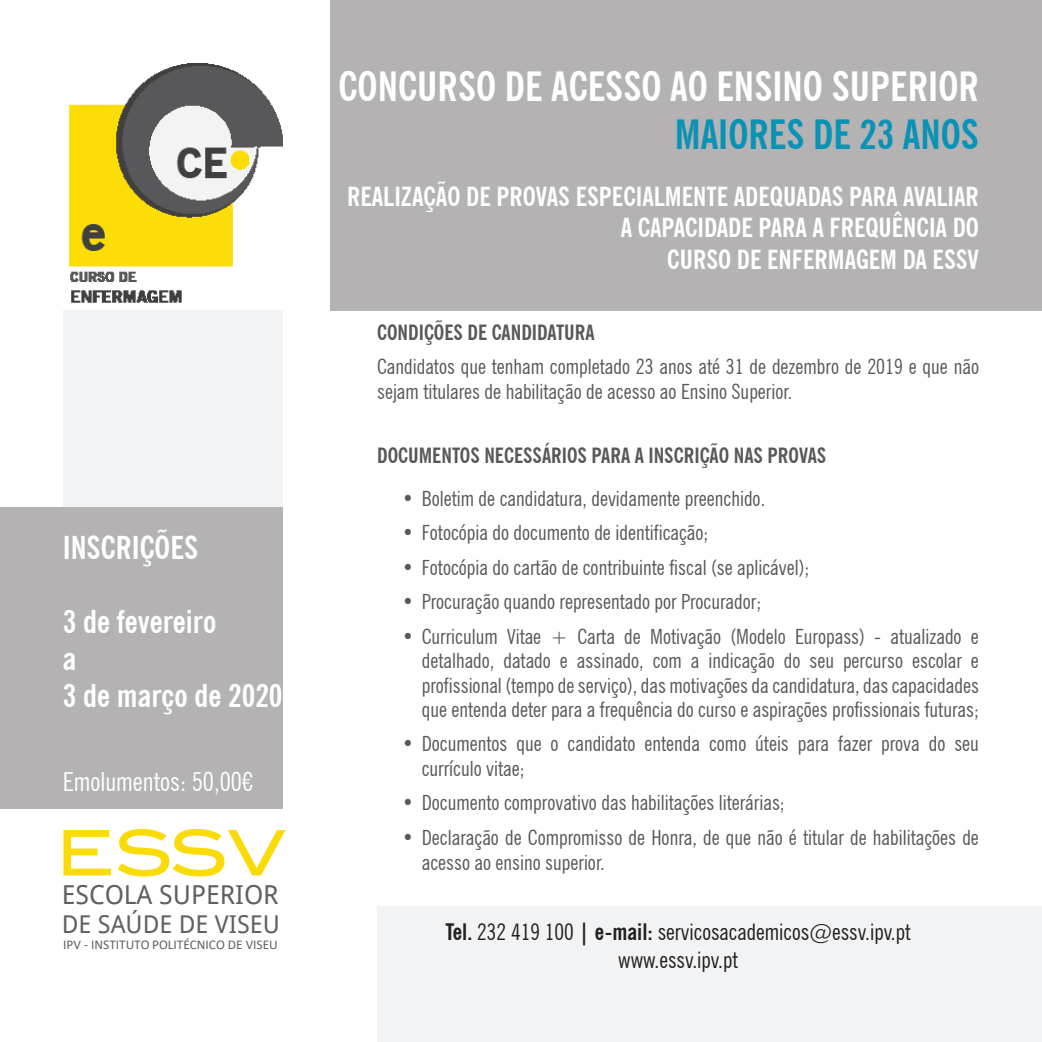
<style>
.page{position:relative;width:1042px;height:1042px;background:#fff}
.page>*{position:absolute;margin:0;border:0;box-sizing:border-box;transform-origin:0 0}
.t1{font:500 62.65px "Blair ITC";color:#fadb06}
.t2{font:700 condensed 40.25px/48.3px "News Gothic BT";color:#fff;text-align:right}
.t3{font:700 condensed 31.5px "News Gothic BT";color:#fff}
.t4{font:700 condensed 26.25px/31.5px "News Gothic BT";color:#fff;text-align:right}
.t5{font:condensed 26.25px "News Gothic BT";color:#fff}
.t6{font:26.07px "Droid Sans";color:#5f605f}
.t7{font:24.5px "Droid Sans";color:#5f605f}
.t8{font:condensed 22.75px "News Gothic BT";color:#231f20}
.t9{font:condensed 21px/24.5px "News Gothic BT";color:#57585a}
.t10{font:700 condensed 21px "News Gothic BT";color:#57585a}
.t11{font:13.3px "Calibri";color:#5f605f}
.s1{color:#0892b5}
.s2{font-weight:700}
</style>
<div class="page">
<div style="left:63px;top:63px;width:220px;height:736px;background:#f2f3f4"></div>
<img style="left:63px;top:63px;width:220px;height:246px">
<div style="left:331px;top:0;width:711px;height:310px;background:#b4b2b3"></div>
<div style="left:377px;top:906px;width:665px;height:136px;background:#f2f3f4"></div>
<div style="left:0;top:508px;width:283px;height:301px;background:#b4b2b3"></div>
<p class="t3" style="left:63px;top:528px;width:137px">INSCRIÇÕES</p>
<p class="t3" style="left:63px;top:603px;width:155px">3 de fevereiro</p>
<p class="t3" style="left:63px;top:639px;width:15px">a</p>
<p class="t3" style="left:63px;top:676px;width:221px">3 de março de 2020</p>
<p class="t5" style="left:63px;top:765px;width:192px">Emolumentos: 50,00€</p>
<h1 class="t1" style="left:56px;top:815px;width:231px">ESSV</h1>
<p class="t6" style="left:62px;top:879px;width:218px">ESCOLA SUPERIOR</p>
<p class="t7" style="left:62px;top:910px;width:220px">DE SAÚDE DE VISEU</p>
<p class="t11" style="left:63px;top:935px;width:216px">IPV - INSTITUTO POLITÉCNICO DE VISEU</p>
<p class="t2" style="left:339px;top:62px;width:642px">CONCURSO DE ACESSO AO ENSINO SUPERIOR<br><span class="s1">MAIORES DE 23 ANOS</span></p>
<p class="t4" style="left:347px;top:180px;width:633px">REALIZAÇÃO DE PROVAS ESPECIALMENTE ADEQUADAS PARA AVALIAR<br>A CAPACIDADE PARA A FREQUÊNCIA DO<br>CURSO DE ENFERMAGEM DA ESSV</p>
<p class="t10" style="left:377px;top:319px;width:219px">CONDIÇÕES DE CANDIDATURA</p>
<p class="t9" style="left:377px;top:353px;width:603px;line-height:25.2px">Candidatos que tenham completado 23 anos até 31 de dezembro de 2019 e que não sejam titulares de habilitação de acesso ao Ensino Superior.</p>
<p class="t10" style="left:377px;top:442px;width:451px">DOCUMENTOS NECESSÁRIOS PARA A INSCRIÇÃO NAS PROVAS</p>
<p class="t9" style="left:402px;top:486px;width:365px">• Boletim de candidatura, devidamente preenchido.</p>
<p class="t9" style="left:402px;top:520px;width:308px">• Fotocópia do documento de identificação;</p>
<p class="t9" style="left:402px;top:555px;width:409px">• Fotocópia do cartão de contribuinte fiscal (se aplicável);</p>
<p class="t9" style="left:402px;top:589px;width:361px">• Procuração quando representado por Procurador;</p>
<p class="t9" style="left:422px;top:623px;width:559px;text-align:justify;text-indent:-20px">• Curriculum Vitae + Carta de Motivação (Modelo Europass) - atualizado e detalhado, datado e assinado, com a indicação do seu percurso escolar e profissional (tempo de serviço), das motivações da candidatura, das capacidades que entenda deter para a frequência do curso e aspirações profissionais futuras;</p>
<p class="t9" style="left:422px;top:731px;width:559px;text-indent:-20px">• Documentos que o candidato entenda como úteis para fazer prova do seu currículo vitae;</p>
<p class="t9" style="left:402px;top:790px;width:384px">• Documento comprovativo das habilitações literárias;</p>
<p class="t9" style="left:402px;top:825px;width:578px">• Declaração de Compromisso de Honra, de que não é titular de habilitações de</p>
<p class="t9" style="left:422px;top:850px;width:184px">acesso ao ensino superior.</p>
<p class="t8" style="left:445px;top:918px;width:466px"><span class="s2">Tel.</span> 232 419 100 <span class="s2">| e-mail:</span> servicosacademicos@essv.ipv.pt</p>
<p class="t8" style="left:618px;top:946px;width:121px">www.essv.ipv.pt</p>
</div>
